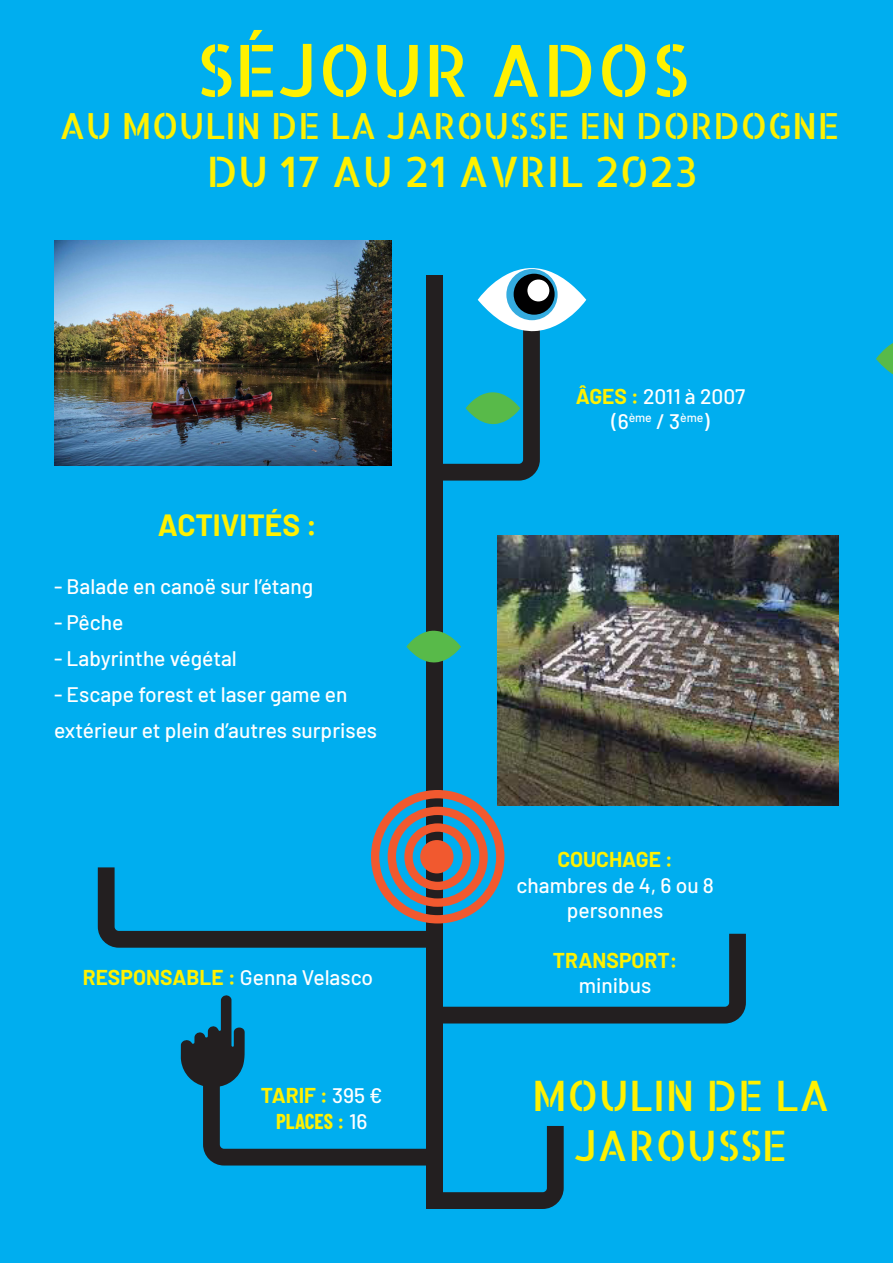
<style>
.page{position:relative;width:893px;height:1263px;background:#00aeef}
.page>*{position:absolute;margin:0;border:0;box-sizing:border-box;transform-origin:0 0}
.t1{font:72px "Allerta Stencil";color:#fff101}
.t2{font:42px/50.4px "Allerta Stencil";color:#fff101;text-align:center}
.t3{font:36px "Allerta Stencil";color:#fff101}
.t4{font:700 30px "Barlow";color:#fff101}
.t5{font:500 21px/36px "Barlow";color:#fff}
.t6{font:700 21px "Barlow";color:#fff101}
.t7{font:700 21px "Barlow Condensed";color:#fff101}
.t8{font:500 12.3px "Barlow";letter-spacing:-.005em;color:#fff}
.s1{font-weight:500;color:#fff}
.s2{font-family:"Barlow"}
.s3{font-family:"Barlow";font-weight:500;color:#fff}
.s4{font-weight:700;color:#fff101}
.s5{font-size:21px}
</style>
<div class="page">
<div style="left:426px;top:275px;width:17px;height:934px;background:#231f20"></div>
<svg style="left:406px;top:631px;width:55px;height:31px"></svg>
<svg style="left:443px;top:268px;width:143px;height:213px"></svg>
<svg style="left:506px;top:269px;width:52px;height:51px"></svg>
<div style="left:514px;top:274px;width:41px;height:41px;background:#000001;border-radius:50%"></div>
<div style="left:527px;top:279px;width:22px;height:22px;background:#fff;border-radius:50%"></div>
<svg style="left:98px;top:790px;width:648px;height:419px"></svg>
<svg style="left:876px;top:343px;width:17px;height:32px"></svg>
<img style="left:54px;top:240px;width:337px;height:225px">
<img style="left:497px;top:536px;width:342px;height:270px">
<p class="t1" style="left:196px;top:23px;width:495px">SÉJOUR ADOS</p>
<p class="t3" style="left:59px;top:102px;width:782px">AU MOULIN DE LA JAROUSSE EN DORDOGNE</p>
<p class="t2" style="left:207px;top:145px;width:493px">DU 17 AU 21 AVRIL 2023</p>
<p class="t4" style="left:158px;top:503px;width:161px">ACTIVITÉS :</p>
<p class="t5" style="left:54px;top:566px;width:261px">- Balade en canoë sur l’étang</p>
<p class="t5" style="left:54px;top:602px;width:71px">- Pêche</p>
<p class="t5" style="left:54px;top:638px;width:184px">- Labyrinthe végétal</p>
<p class="t5" style="left:54px;top:674px;width:325px">- Escape forest et laser game en extérieur et plein d’autres surprises</p>
<p class="t6" style="left:83px;top:962px;width:292px">RESPONSABLE : <span class="s1">Genna Velasco</span></p>
<p class="t6" style="left:261px;top:1080px;width:123px">TARIF : <span class="s1">395 €</span></p>
<p class="t7" style="left:276px;top:1106px;width:93px">PLACES <span class="s2">:</span> <span class="s3">16</span></p>
<p class="t5" style="left:576px;top:377px;width:171px"><span class="s4">ÂGES :</span> 2011 à 2007</p>
<p class="t8" style="left:612px;top:409px;width:99px"><span class="s5">(6</span>ème <span class="s5">/ 3</span>ème<span class="s5">)</span></p>
<p class="t6" style="left:557px;top:844px;width:117px">COUCHAGE :</p>
<p class="t5" style="left:516px;top:865px;width:199px">chambres de 4, 6 ou 8</p>
<p class="t5" style="left:567px;top:890px;width:98px">personnes</p>
<p class="t6" style="left:553px;top:945px;width:126px">TRANSPORT:</p>
<p class="t5" style="left:579px;top:966px;width:74px">minibus</p>
<p class="t2" style="left:532px;top:1069px;width:300px">MOULIN DE LA<br>JAROUSSE</p>
</div>
